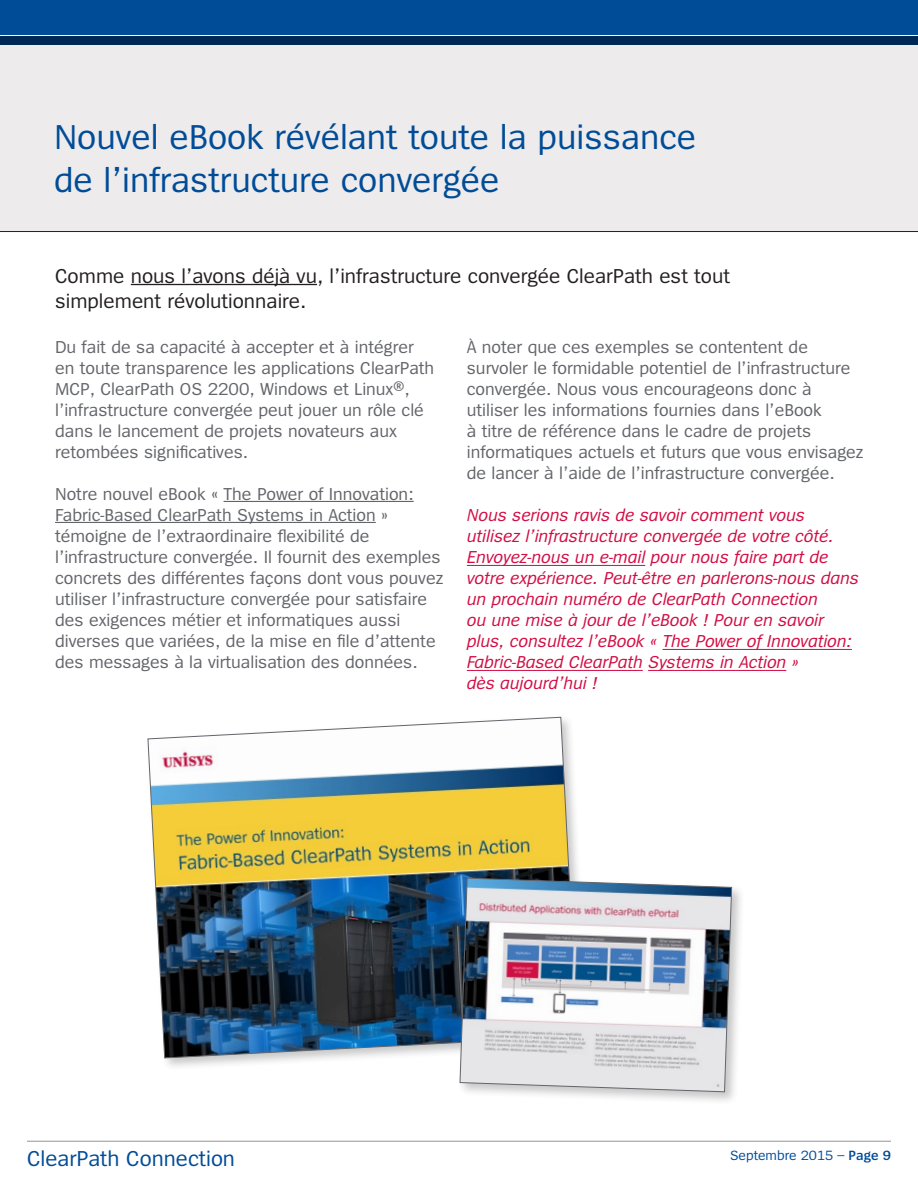
<style>
.page{position:relative;width:918px;height:1188px;background:#fff}
.page>*{position:absolute;margin:0;border:0;box-sizing:border-box;transform-origin:0 0}
.t1{font:36px/43.2px "Spiegel";color:#004c97}
.t2{font:22.5px "Spiegel";color:#004c97}
.t3{font:21px/25.2px "Spiegel";color:#231f20}
.t4{font:18px/21px "Spiegel";color:#63656a}
.t5{font:italic 18px/21px "Spiegel";color:#d20d44}
.t6{font:13.95px "Spiegel";color:#004c97}
.s1{font-weight:600}
</style>
<div class="page">
<div style="left:0;top:42px;width:917px;height:190px;background:#edebec"></div>
<div style="left:0;top:0;width:918px;height:35px;background:#004c97"></div>
<div style="left:0;top:36px;width:918px;height:9px;background:#002855"></div>
<hr style="left:27px;top:1141px;width:864px;height:1px;background:#939598">
<hr style="left:0;top:231px;width:918px;height:1px;background:#002855">
<hr style="left:224px;top:501px;width:190px;height:1px;background:#63656a">
<hr style="left:55px;top:522px;width:321px;height:1px;background:#63656a">
<hr style="left:467px;top:565px;width:178px;height:1px;background:#d20d44">
<hr style="left:663px;top:649px;width:189px;height:1px;background:#d20d44">
<hr style="left:467px;top:670px;width:176px;height:1px;background:#d20d44">
<hr style="left:648px;top:670px;width:138px;height:1px;background:#d20d44">
<hr style="left:131px;top:284px;width:186px;height:1px;background:#231f20">
<div style="left:145px;top:714px;width:446px;height:357px;background:#231f20;opacity:.25"></div>
<img style="left:147px;top:716px;width:431px;height:343px">
<div style="left:457px;top:875px;width:288px;height:230px;background:#231f20;opacity:.25"></div>
<img style="left:459px;top:877px;width:273px;height:216px">
<h1 class="t1" style="left:54px;top:117px;width:644px">Nouvel eBook révélant toute la puissance de l’infrastructure convergée</h1>
<p class="t3" style="left:55px;top:264px;width:677px">Comme nous l’avons déjà vu, l’infrastructure convergée ClearPath est tout simplement révolutionnaire.</p>
<p class="t4" style="left:55px;top:337px;width:381px">Du fait de sa capacité à accepter et à intégrer en toute transparence les applications ClearPath MCP, ClearPath OS 2200, Windows et Linux®, l’infrastructure convergée peut jouer un rôle clé dans le lancement de projets novateurs aux retombées significatives.</p>
<p class="t4" style="left:55px;top:484px;width:390px">Notre nouvel eBook « The Power of Innovation:<br>Fabric-Based ClearPath Systems in Action » témoigne de l’extraordinaire flexibilité de l’infrastructure convergée. Il fournit des exemples concrets des différentes façons dont vous pouvez utiliser l’infrastructure convergée pour satisfaire des exigences métier et informatiques aussi diverses que variées, de la mise en file d’attente des messages à la virtualisation des données.</p>
<p class="t4" style="left:467px;top:337px;width:398px">À noter que ces exemples se contentent de survoler le formidable potentiel de l’infrastructure convergée. Nous vous encourageons donc à utiliser les informations fournies dans l’eBook<br>à titre de référence dans le cadre de projets informatiques actuels et futurs que vous envisagez de lancer à l’aide de l’infrastructure convergée.</p>
<p class="t5" style="left:467px;top:505px;width:394px">Nous serions ravis de savoir comment vous utilisez l’infrastructure convergée de votre côté.<br>Envoyez-nous un e-mail pour nous faire part de votre expérience. Peut-être en parlerons-nous dans un prochain numéro de ClearPath Connection<br>ou une mise à jour de l’eBook ! Pour en savoir plus, consultez l’eBook « The Power of Innovation:<br>Fabric-Based ClearPath Systems in Action »<br>dès aujourd’hui !</p>
<p class="t2" style="left:27px;top:1148px;width:210px">ClearPath Connection</p>
<p class="t6" style="left:730px;top:1148px;width:162px">Septembre 2015 – <span class="s1">Page 9</span></p>
</div>
